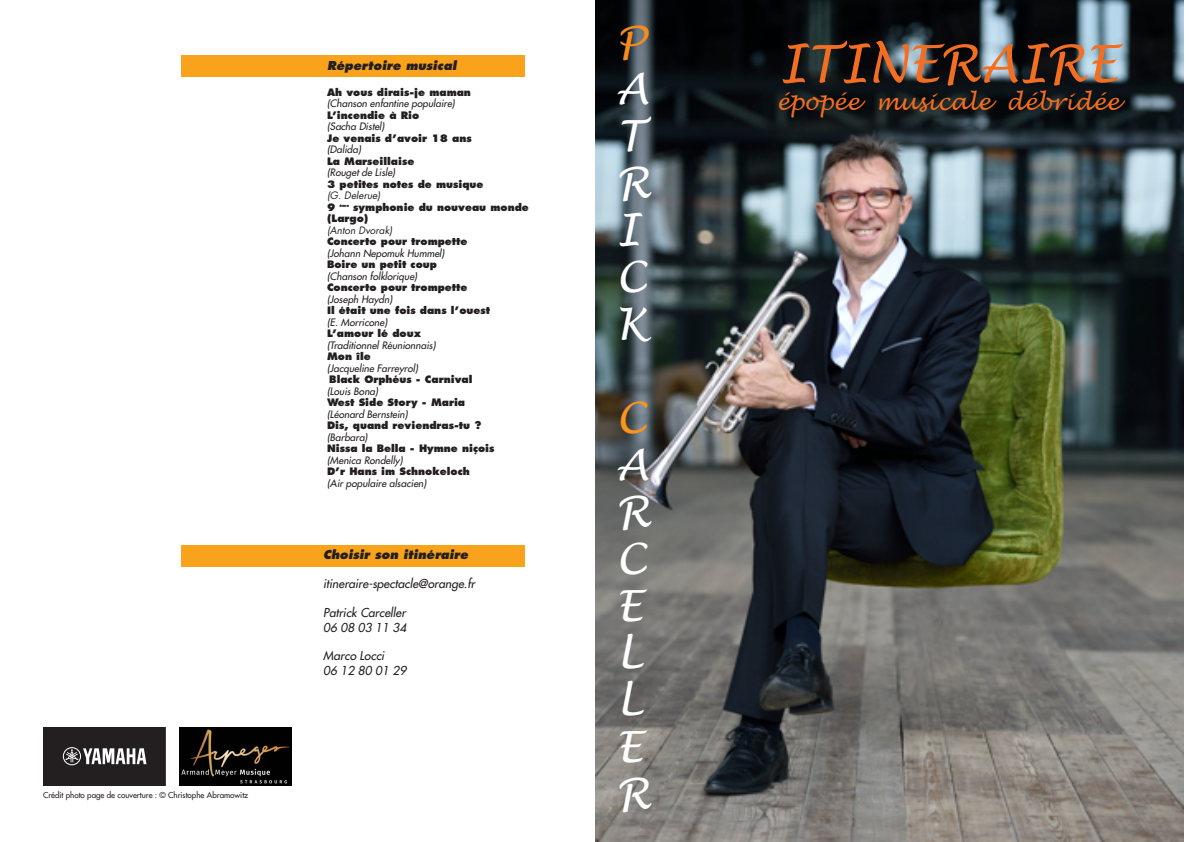
<style>
.page{position:relative;width:1191px;height:842px;background:#fff}
.page>*{position:absolute;margin:0;border:0;box-sizing:border-box;transform-origin:0 0}
.t1{font:italic 51px "Lucida Handwriting";color:#f36e21}
.t2{font:italic 43px/47px "Lucida Handwriting";color:#fff}
.t3{font:italic 43px "Lucida Handwriting";color:#f68b1f}
.t4{font:italic 43px "Lucida Handwriting";color:#f7951d}
.t5{font:italic 23px "Lucida Handwriting";color:#f36e21}
.t6{font:italic 12px/14.4px "Futura";color:#231f20}
.t7{font:italic 800 12px "Futura";color:#231f20}
.t8{font:800 10px/11.5px "Futura";color:#231f20}
.t9{font:italic 10px "Futura";color:#231f20}
.t10{font:800 10px "Futura Std";color:#231f20}
.t11{font:italic 500 10px "Futura Std";color:#231f20}
.t12{font:italic 10px "Futura";color:#231f20}
.t13{font:500 8px "Futura Std";color:#231f20}
.t14{font:800 4px "Futura";color:#231f20}
</style>
<div class="page">
<img style="left:595px;top:0;width:589px;height:842px">
<div style="left:181px;top:55px;width:343px;height:22px;background:#f9a21c"></div>
<svg style="left:43px;top:727px;width:122px;height:58px;background:#383435"></svg>
<img style="left:179px;top:727px;width:112px;height:58px">
<div style="left:181px;top:545px;width:343px;height:21px;background:#f9a21c"></div>
<p class="t13" style="left:43px;top:790px;width:207px">Crédit photo page de couverture : © Christophe Abramowitz</p>
<p class="t7" style="left:327px;top:58px;width:131px">Répertoire musical</p>
<p class="t8" style="left:327px;top:86px;width:145px">Ah vous dirais-je maman</p>
<p class="t9" style="left:327px;top:97px;width:129px">(Chanson enfantine populaire)</p>
<p class="t8" style="left:327px;top:109px;width:94px">L’incendie à Rio</p>
<p class="t9" style="left:327px;top:120px;width:59px">(Sacha Distel)</p>
<p class="t8" style="left:327px;top:132px;width:146px">Je venais d’avoir 18 ans</p>
<p class="t9" style="left:327px;top:143px;width:35px">(Dalida)</p>
<p class="t8" style="left:327px;top:155px;width:89px">La Marseillaise</p>
<p class="t9" style="left:327px;top:166px;width:70px">(Rouget de Lisle)</p>
<p class="t8" style="left:327px;top:178px;width:158px">3 petites notes de musique</p>
<p class="t12" style="left:327px;top:189px;width:55px">(G. Delerue)</p>
<p class="t8" style="left:327px;top:201px;width:10px">9</p>
<p class="t14" style="left:339px;top:203px;width:11px">ème</p>
<p class="t8" style="left:327px;top:201px;width:203px;text-indent:26px">symphonie du nouveau monde (Largo)</p>
<p class="t12" style="left:327px;top:223px;width:67px">(Anton Dvorak)</p>
<p class="t8" style="left:327px;top:236px;width:142px">Concerto pour trompette</p>
<p class="t9" style="left:327px;top:247px;width:119px">(Johann Nepomuk Hummel)</p>
<p class="t8" style="left:327px;top:259px;width:111px">Boire un petit coup</p>
<p class="t9" style="left:327px;top:270px;width:92px">(Chanson folklorique)</p>
<p class="t8" style="left:327px;top:282px;width:142px">Concerto pour trompette</p>
<p class="t9" style="left:327px;top:293px;width:67px">(Joseph Haydn)</p>
<p class="t8" style="left:327px;top:305px;width:165px">Il était une fois dans l’ouest</p>
<p class="t9" style="left:327px;top:316px;width:62px">(E. Morricone)</p>
<p class="t8" style="left:327px;top:328px;width:96px">L’amour lé doux</p>
<p class="t9" style="left:327px;top:339px;width:110px">(Traditionnel Réunionnais)</p>
<p class="t8" style="left:327px;top:351px;width:45px">Mon île</p>
<p class="t9" style="left:327px;top:362px;width:92px">(Jacqueline Farreyrol)</p>
<p class="t10" style="left:329px;top:373px;width:145px">Black Orphéus - Carnival</p>
<p class="t11" style="left:327px;top:385px;width:53px">(Louis Bona)</p>
<p class="t10" style="left:327px;top:396px;width:140px">West Side Story - Maria</p>
<p class="t11" style="left:327px;top:408px;width:82px">(Léonard Bernstein)</p>
<p class="t10" style="left:327px;top:419px;width:156px">Dis, quand reviendras-tu ?</p>
<p class="t11" style="left:327px;top:431px;width:42px">(Barbara)</p>
<p class="t10" style="left:327px;top:442px;width:169px">Nissa la Bella - Hymne niçois</p>
<p class="t11" style="left:327px;top:454px;width:77px">(Menica Rondelly)</p>
<p class="t10" style="left:327px;top:465px;width:144px">D’r Hans im Schnokeloch</p>
<p class="t11" style="left:327px;top:477px;width:101px">(Air populaire alsacien)</p>
<p class="t7" style="left:323px;top:548px;width:146px">Choisir son itinéraire</p>
<p class="t6" style="left:323px;top:577px;width:153px">itineraire-spectacle@orange.fr</p>
<p class="t6" style="left:323px;top:605px;width:85px">Patrick Carceller<br>06 08 03 11 34</p>
<p class="t6" style="left:323px;top:649px;width:85px">Marco Locci<br>06 12 80 01 29</p>
<h2 class="t3" style="left:616px;top:13px;width:31px">P</h2>
<h2 class="t2" style="left:616px;top:66px;width:36px">A<br>T<br>R<br>I<br>C<br>K</h2>
<h2 class="t4" style="left:616px;top:389px;width:32px">C</h2>
<h2 class="t2" style="left:616px;top:442px;width:36px">A<br>R<br>C<br>E<br>L<br>L<br>E<br>R</h2>
<h1 class="t1" style="left:778px;top:30px;width:341px">ITINERAIRE</h1>
<h3 class="t5" style="left:776px;top:86px;width:344px">épopée musicale débridée</h3>
</div>
